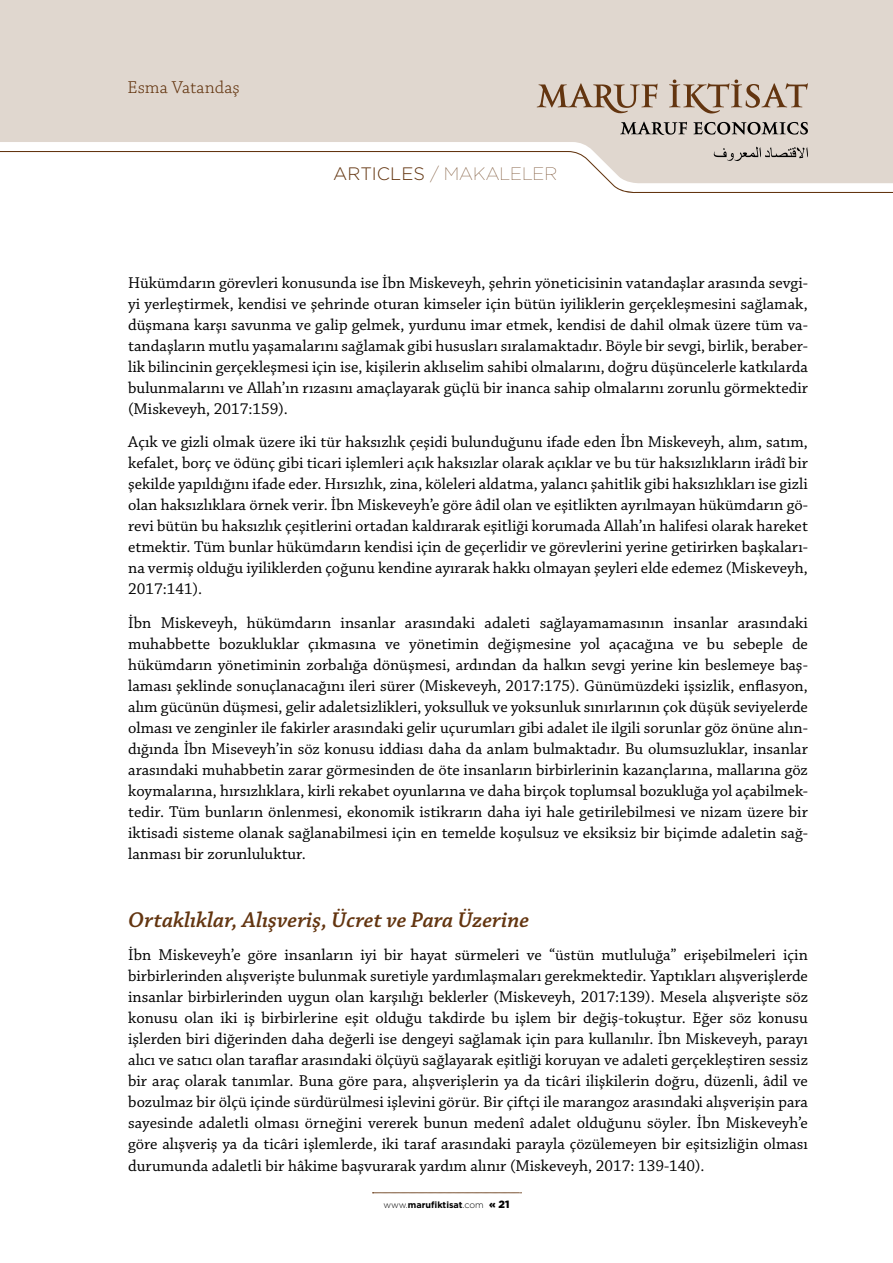
<style>
.page{position:relative;width:893px;height:1263px;background:#fff}
.page>*{position:absolute;margin:0;border:0;box-sizing:border-box;transform-origin:0 0}
.t1{font:italic 600 22.5px "Chaparral Pro";color:#633510}
.t2{font:18px "Gotham Thin Tr";color:#633510}
.t3{font:18px "Chaparral Pro Light Capt";color:#633510}
.t4{font:16.5px/21px "Chaparral Pro";color:#000;text-align:justify}
.t5{font:9px "Gotham Bold Tr";color:#000}
.s1{font-family:"Gotham Light Tr"}
.s2{font-family:"Gotham Black Tr";font-size:10.5px}
</style>
<div class="page">
<div style="left:0;top:0;width:893px;height:146px;background:#e0d7cf"></div>
<svg style="left:372px;top:1192px;width:149px;height:1px"></svg>
<svg style="left:537px;top:83px;width:121px;height:30px;background:#beab9c"></svg>
<svg style="left:669px;top:80px;width:139px;height:33px;background:#c3b2a3"></svg>
<svg style="left:620px;top:122px;width:67px;height:13px"></svg>
<svg style="left:693px;top:122px;width:115px;height:13px"></svg>
<svg style="left:0;top:146px;width:893px;height:47px"></svg>
<p class="t3" style="left:128px;top:77px;width:114px">Esma Vatandaş</p>
<p class="t2" style="left:333px;top:165px;width:226px"><span class="s1">ARTICLES</span> / MAKALELER</p>
<p class="t4" style="left:128px;top:272px;width:681px">Hükümdarın görevleri konusunda ise İbn Miskeveyh, şehrin yöneticisinin vatandaşlar arasında sevgi&shy;yi yerleştirmek, kendisi ve şehrinde oturan kimseler için bütün iyiliklerin gerçekleşmesini sağlamak, düşmana karşı savunma ve galip gelmek, yurdunu imar etmek, kendisi de dahil olmak üzere tüm va&shy;tandaşların mutlu yaşamalarını sağlamak gibi hususları sıralamaktadır. Böyle bir sevgi, birlik, beraber&shy;lik bilincinin gerçekleşmesi için ise, kişilerin aklıselim sahibi olmalarını, doğru düşüncelerle katkılarda bulunmalarını ve Allah’ın rızasını amaçlayarak güçlü bir inanca sahip olmalarını zorunlu görmektedir (Miskeveyh, 2017:159).</p>
<p class="t4" style="left:128px;top:432px;width:681px">Açık ve gizli olmak üzere iki tür haksızlık çeşidi bulunduğunu ifade eden İbn Miskeveyh, alım, satım, kefalet, borç ve ödünç gibi ticari işlemleri açık haksızlar olarak açıklar ve bu tür haksızlıkların irâdî bir şekilde yapıldığını ifade eder. Hırsızlık, zina, köleleri aldatma, yalancı şahitlik gibi haksızlıkları ise gizli olan haksızlıklara örnek verir. İbn Miskeveyh’e göre âdil olan ve eşitlikten ayrılmayan hükümdarın gö&shy;revi bütün bu haksızlık çeşitlerini ortadan kaldırarak eşitliği korumada Allah’ın halifesi olarak hareket etmektir. Tüm bunlar hükümdarın kendisi için de geçerlidir ve görevlerini yerine getirirken başkaları&shy;na vermiş olduğu iyiliklerden çoğunu kendine ayırarak hakkı olmayan şeyleri elde edemez (Miskeveyh, 2017:141).</p>
<p class="t4" style="left:128px;top:613px;width:681px">İbn Miskeveyh, hükümdarın insanlar arasındaki adaleti sağlayamamasının insanlar arasındaki muhabbette bozukluklar çıkmasına ve yönetimin değişmesine yol açacağına ve bu sebeple de hükümdarın yönetiminin zorbalığa dönüşmesi, ardından da halkın sevgi yerine kin beslemeye baş&shy;laması şeklinde sonuçlanacağını ileri sürer (Miskeveyh, 2017:175). Günümüzdeki işsizlik, enflasyon, alım gücünün düşmesi, gelir adaletsizlikleri, yoksulluk ve yoksunluk sınırlarının çok düşük seviyelerde olması ve zenginler ile fakirler arasındaki gelir uçurumları gibi adalet ile ilgili sorunlar göz önüne alın&shy;dığında İbn Miseveyh’in söz konusu iddiası daha da anlam bulmaktadır. Bu olumsuzluklar, insanlar arasındaki muhabbetin zarar görmesinden de öte insanların birbirlerinin kazançlarına, mallarına göz koymalarına, hırsızlıklara, kirli rekabet oyunlarına ve daha birçok toplumsal bozukluğa yol açabilmek&shy;tedir. Tüm bunların önlenmesi, ekonomik istikrarın daha iyi hale getirilebilmesi ve nizam üzere bir iktisadi sisteme olanak sağlanabilmesi için en temelde koşulsuz ve eksiksiz bir biçimde adaletin sağ&shy;lanması bir zorunluluktur.</p>
<h1 class="t1" style="left:128px;top:907px;width:403px">Ortaklıklar, Alışveriş, Ücret ve Para Üzerine</h1>
<p class="t4" style="left:128px;top:945px;width:681px">İbn Miskeveyh’e göre insanların iyi bir hayat sürmeleri ve “üstün mutluluğa” erişebilmeleri için birbirlerinden alışverişte bulunmak suretiyle yardımlaşmaları gerekmektedir. Yaptıkları alışverişlerde insanlar birbirlerinden uygun olan karşılığı beklerler (Miskeveyh, 2017:139). Mesela alışverişte söz konusu olan iki iş birbirlerine eşit olduğu takdirde bu işlem bir değiş-tokuştur. Eğer söz konusu işlerden biri diğerinden daha değerli ise dengeyi sağlamak için para kullanılır. İbn Miskeveyh, parayı alıcı ve satıcı olan taraflar arasındaki ölçüyü sağlayarak eşitliği koruyan ve adaleti gerçekleştiren sessiz bir araç olarak tanımlar. Buna göre para, alışverişlerin ya da ticâri ilişkilerin doğru, düzenli, âdil ve bozulmaz bir ölçü içinde sürdürülmesi işlevini görür. Bir çiftçi ile marangoz arasındaki alışverişin para sayesinde adaletli olması örneğini vererek bunun medenî adalet olduğunu söyler. İbn Miskeveyh’e göre alışveriş ya da ticâri işlemlerde, iki taraf arasındaki parayla çözülemeyen bir eşitsizliğin olması durumunda adaletli bir hâkime başvurarak yardım alınır (Miskeveyh, 2017: 139-140).</p>
<p class="t5" style="left:383px;top:1199px;width:128px"><span class="s1">www.</span>marufiktisat<span class="s1">.com</span> <span class="s2">« 21</span></p>
</div>
